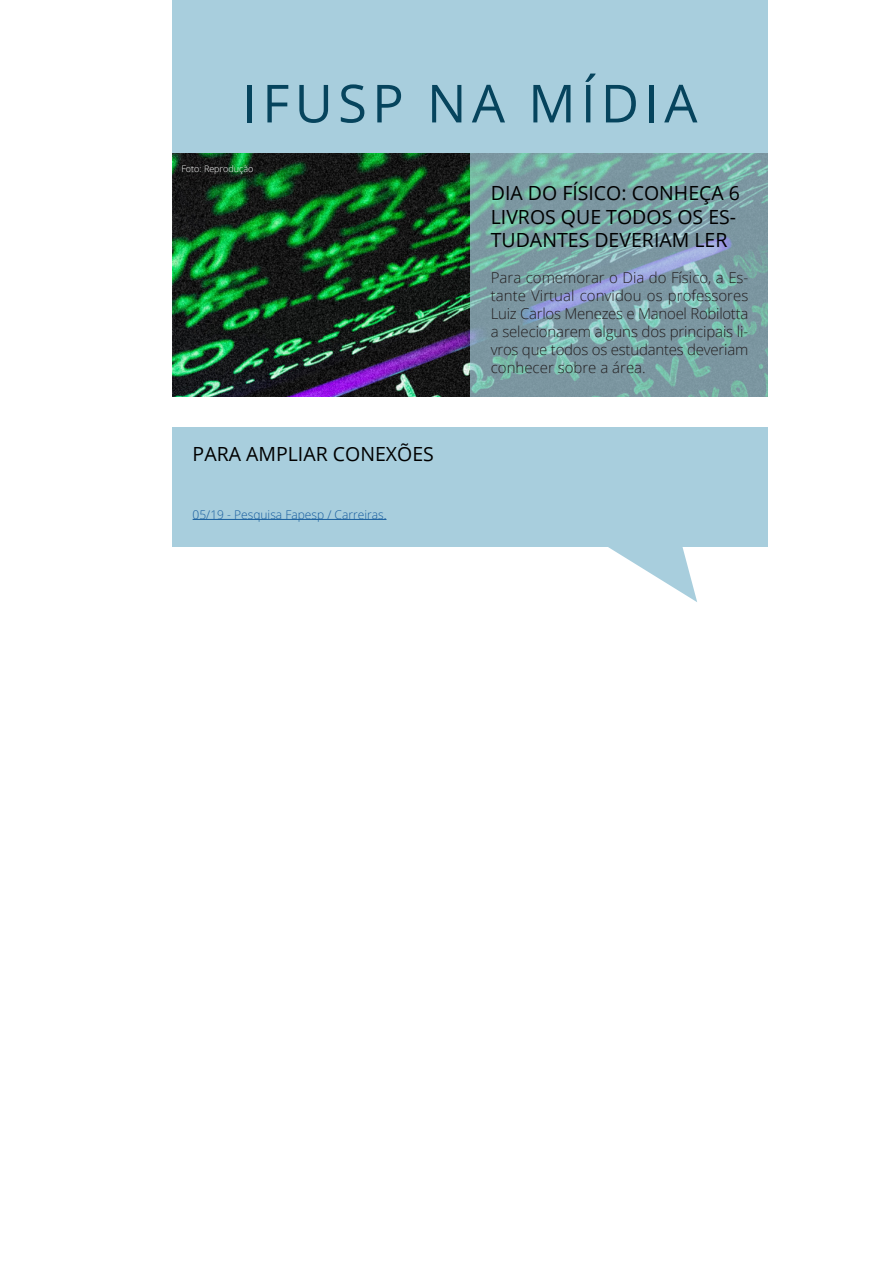
<style>
.page{position:relative;width:893px;height:1263px;background:#fff}
.page>*{position:absolute;margin:0;border:0;box-sizing:border-box;transform-origin:0 0}
.t1{font:52.5px "Open Sans";letter-spacing:.1em;color:#06445d}
.t2{font:19.5px/23.4px "Open Sans";color:#000}
.t3{font:300 15px/18px "Open Sans";letter-spacing:-.015em;color:#231f20;text-align:justify}
.t4{font:300 12px "Open Sans";color:#175d9e}
.t5{font:300 9px "Open Sans";color:#fff}
</style>
<div class="page">
<img style="left:172px;top:153px;width:298px;height:243px">
<div style="left:172px;top:0;width:595px;height:153px;background:#a8cedd"></div>
<svg style="left:470px;top:153px;width:297px;height:243px;background:#7da1a7"></svg>
<div style="left:172px;top:428px;width:596px;height:119px;background:#a8cedd"></div>
<svg style="left:608px;top:547px;width:89px;height:55px"></svg>
<hr style="left:193px;top:519px;width:193px;height:1px;background:#175d9e">
<h1 class="t1" style="left:242px;top:67px;width:457px">IFUSP NA MÍDIA</h1>
<p class="t5" style="left:181px;top:162px;width:73px">Foto: Reprodução</p>
<h2 class="t2" style="left:193px;top:442px;width:243px">PARA AMPLIAR CONEXÕES</h2>
<p class="t4" style="left:193px;top:506px;width:195px">05/19 - Pesquisa Fapesp / Carreiras.</p>
<h2 class="t2" style="left:491px;top:181px;width:251px">DIA DO FÍSICO: CONHEÇA 6<br>LIVROS QUE TODOS OS ES-<br>TUDANTES DEVERIAM LER</h2>
<p class="t3" style="left:491px;top:268px;width:259px">Para comemorar o Dia do Físico, a Es&shy;tante Virtual convidou os professores Luiz Carlos Menezes e Manoel Robilotta a selecionarem alguns dos principais li&shy;vros que todos os estudantes deveriam conhecer sobre a área.</p>
</div>
